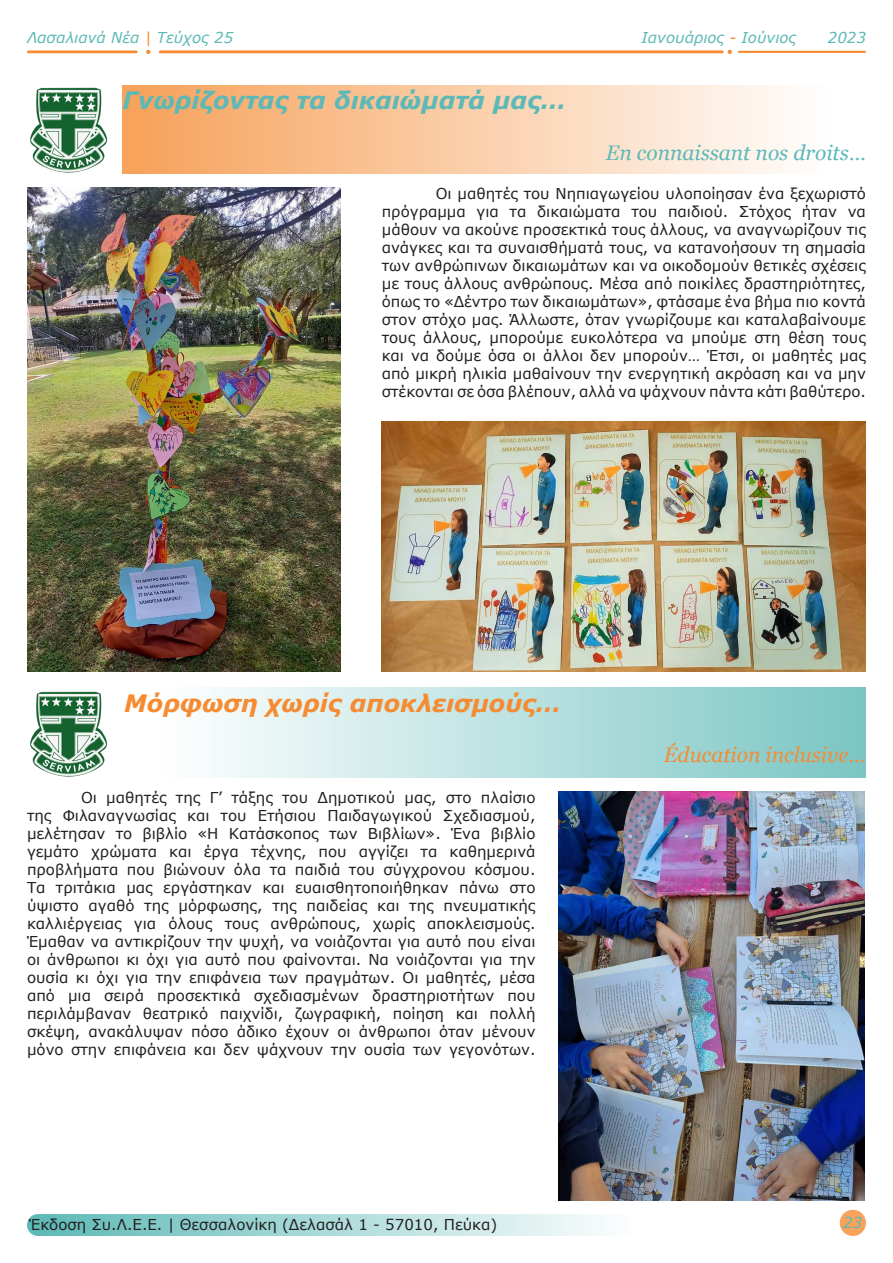
<style>
.page{position:relative;width:893px;height:1263px;background:#fff}
.page>*{position:absolute;margin:0;border:0;box-sizing:border-box;transform-origin:0 0}
.t1{font:italic 700 24px "Verdana";color:#5cb9b7}
.t2{font:italic 700 24px "Verdana";color:#f58c34}
.t3{font:italic 21px "Georgia";color:#5cb9b7}
.t4{font:italic 21px "Georgia";color:#f58c34}
.t5{font:15px/18px "Verdana";color:#231f20;text-align:justify}
.t6{font:italic 15px "Verdana";color:#5cb9b7}
.s1{color:#f58c34}
</style>
<div class="page">
<div style="left:840px;top:1210px;width:26px;height:26px;background:#f7a35c;border-radius:50%"></div>
<div style="left:27px;top:1214px;width:607px;height:22px;background:linear-gradient(to right,#5bb8b6,#fdfefe);border-radius:11px"></div>
<svg style="left:728px;top:50px;width:4px;height:4px"></svg>
<svg style="left:146px;top:50px;width:4px;height:4px"></svg>
<hr style="left:159px;top:50px;width:565px;height:3px;background:#f58c34">
<hr style="left:27px;top:50px;width:111px;height:3px;background:#f58c34">
<hr style="left:738px;top:51px;width:128px;height:2px;background:#f58c34">
<img style="left:30px;top:87px;width:78px;height:86px">
<div style="left:123px;top:85px;width:743px;height:89px;background:linear-gradient(to right,#f6a159,#fff)"></div>
<img style="left:27px;top:188px;width:314px;height:484px">
<img style="left:381px;top:421px;width:484px;height:251px">
<img style="left:30px;top:691px;width:78px;height:86px">
<div style="left:124px;top:688px;width:742px;height:90px;background:linear-gradient(to right,#fff,#7ac6c4)"></div>
<img style="left:558px;top:792px;width:307px;height:408px">
<p class="t6" style="left:27px;top:27px;width:208px">Λασαλιανά Νέα <span class="s1">|</span> Τεύχος 25</p>
<p class="t6" style="left:642px;top:27px;width:156px">Ιανουάριος <span class="s1">-</span> Ιούνιος</p>
<p class="t6" style="left:828px;top:27px;width:40px">2023</p>
<p class="t1" style="left:123px;top:84px;width:445px">Γνωρίζοντας τα δικαιώματά μας…</p>
<p class="t3" style="left:606px;top:139px;width:262px">En connaissant nos droits…</p>
<p class="t5" style="left:382px;top:185px;width:486px;text-indent:54px">Οι μαθητές του Νηπιαγωγείου υλοποίησαν ένα ξεχωριστό πρόγραμμα για τα δικαιώματα του παιδιού. Στόχος ήταν να μάθουν να ακούνε προσεκτικά τους άλλους, να αναγνωρίζουν τις ανάγκες και τα συναισθήματά τους, να κατανοήσουν τη σημασία των ανθρώπινων δικαιωμάτων και να οικοδομούν θετικές σχέσεις με τους άλλους ανθρώπους. Μέσα από ποικίλες δραστηριότητες, όπως το «Δέντρο των δικαιωμάτων», φτάσαμε ένα βήμα πιο κοντά στον στόχο μας. Άλλωστε, όταν γνωρίζουμε και καταλαβαίνουμε τους άλλους, μπορούμε ευκολότερα να μπούμε στη θέση τους και να δούμε όσα οι άλλοι δεν μπορούν… Έτσι, οι μαθητές μας από μικρή ηλικία μαθαίνουν την ενεργητική ακρόαση και να μην στέκονται σε όσα βλέπουν, αλλά να ψάχνουν πάντα κάτι βαθύτερο.</p>
<p class="t2" style="left:124px;top:686px;width:438px">Μόρφωση χωρίς αποκλεισμούς…</p>
<p class="t5" style="left:27px;top:789px;width:510px;text-indent:54px">Οι μαθητές της Γ’ τάξης του Δημοτικού μας, στο πλαίσιο της Φιλαναγνωσίας και του Ετήσιου Παιδαγωγικού Σχεδιασμού, μελέτησαν το βιβλίο «Η Κατάσκοπος των Βιβλίων». Ένα βιβλίο γεμάτο χρώματα και έργα τέχνης, που αγγίζει τα καθημερινά προβλήματα που βιώνουν όλα τα παιδιά του σύγχρονου κόσμου.<br>Τα τριτάκια μας εργάστηκαν και ευαισθητοποιήθηκαν πάνω στο ύψιστο αγαθό της μόρφωσης, της παιδείας και της πνευματικής καλλιέργειας για όλους τους ανθρώπους, χωρίς αποκλεισμούς.<br>Έμαθαν να αντικρίζουν την ψυχή, να νοιάζονται για αυτό που είναι οι άνθρωποι κι όχι για αυτό που φαίνονται. Να νοιάζονται για την ουσία κι όχι για την επιφάνεια των πραγμάτων. Οι μαθητές, μέσα από μια σειρά προσεκτικά σχεδιασμένων δραστηριοτήτων που περιλάμβαναν θεατρικό παιχνίδι, ζωγραφική, ποίηση και πολλή σκέψη, ανακάλυψαν πόσο άδικο έχουν οι άνθρωποι όταν μένουν μόνο στην επιφάνεια και δεν ψάχνουν την ουσία των γεγονότων.</p>
<p class="t4" style="left:664px;top:742px;width:203px">Éducation inclusive…</p>
<p class="t5" style="left:29px;top:1215px;width:470px">Έκδοση Συ.Λ.Ε.Ε. | Θεσσαλονίκη (Δελασάλ 1 - 57010, Πεύκα)</p>
<p class="t6" style="left:843px;top:1212px;width:21px">23</p>
</div>
